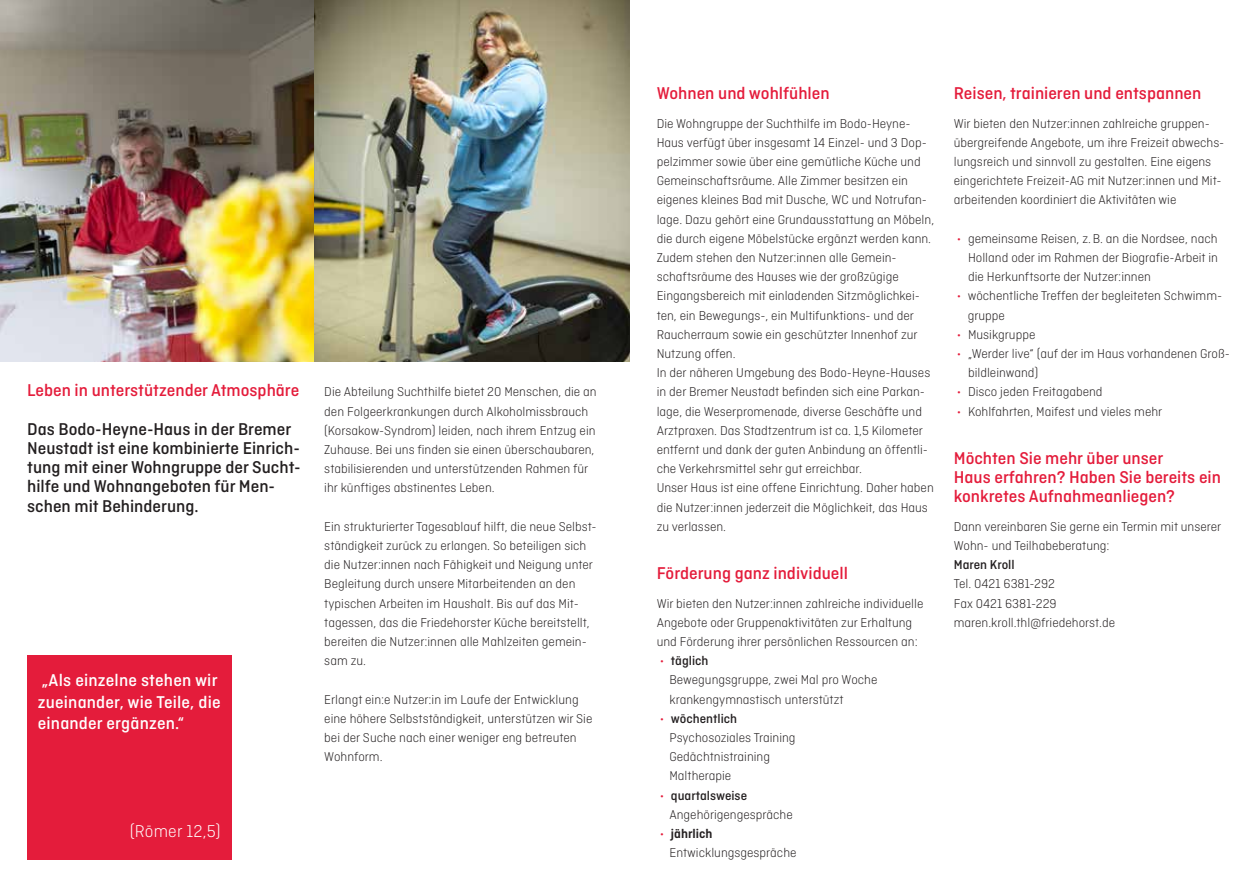
<style>
.page{position:relative;width:1259px;height:893px;background:#fff}
.page>*{position:absolute;margin:0;border:0;box-sizing:border-box;transform-origin:0 0}
.t1{font:500 18px/19.2px "Ciutadella";color:#e41c3b}
.t2{font:500 18px/19.2px "Ciutadella";color:#231f20}
.t3{font:500 18px/21.6px "Ciutadella";letter-spacing:.01em;color:#fff}
.t4{font:300 18px "Ciutadella";letter-spacing:.01em;color:#fff}
.t5{font:300 13.5px/19.2px "Ciutadella";color:#231f20}
.t6{font:500 13.5px "Ciutadella";color:#231f20}
.s1{color:#e41c3b}
.s2{font-weight:500}
.s3{font-weight:600}
</style>
<div class="page">
<div style="left:27px;top:656px;width:204px;height:204px;background:#e41c3b"></div>
<img style="left:0;top:0;width:315px;height:361px">
<img style="left:315px;top:0;width:314px;height:361px">
<h1 class="t1" style="left:27px;top:381px;width:273px">Leben in unterstützender Atmosphäre</h1>
<h1 class="t2" style="left:27px;top:419px;width:275px">Das Bodo-Heyne-Haus in der Bremer Neustadt ist eine kombinierte Einrich&shy;tung mit einer Wohngruppe der Sucht&shy;hilfe und Wohnangeboten für Men&shy;schen mit Behinderung.</h1>
<h1 class="t3" style="left:38px;top:669px;width:184px">„Als einzelne stehen wir zueinander, wie Teile, die einander ergänzen.“</h1>
<h1 class="t4" style="left:130px;top:822px;width:92px">(Römer 12,5)</h1>
<p class="t5" style="left:324px;top:382px;width:274px">Die Abteilung Suchthilfe bietet 20 Menschen, die an den Folgeerkrankungen durch Alkoholmissbrauch (Korsakow-Syndrom) leiden, nach ihrem Entzug ein Zuhause. Bei uns finden sie einen überschaubaren, stabilisierenden und unterstützenden Rahmen für ihr künftiges abstinentes Leben.</p>
<p class="t5" style="left:324px;top:517px;width:274px">Ein strukturierter Tagesablauf hilft, die neue Selbst&shy;ständigkeit zurück zu erlangen. So beteiligen sich die Nutzer:innen nach Fähigkeit und Neigung unter Begleitung durch unsere Mitarbeitenden an den typischen Arbeiten im Haushalt. Bis auf das Mit&shy;tagessen, das die Friedehorster Küche bereitstellt, bereiten die Nutzer:innen alle Mahlzeiten gemein&shy;sam zu.</p>
<p class="t5" style="left:324px;top:689px;width:270px">Erlangt ein:e Nutzer:in im Laufe der Entwicklung eine höhere Selbstständigkeit, unterstützen wir Sie bei der Suche nach einer weniger eng betreuten Wohnform.</p>
<h1 class="t1" style="left:657px;top:83px;width:174px">Wohnen und wohlfühlen</h1>
<p class="t5" style="left:657px;top:113px;width:279px">Die Wohngruppe der Suchthilfe im Bodo-Heyne-Haus verfügt über insgesamt 14 Einzel- und 3 Dop&shy;pelzimmer sowie über eine gemütliche Küche und Gemeinschaftsräume. Alle Zimmer besitzen ein eigenes kleines Bad mit Dusche, WC und Notrufan&shy;lage. Dazu gehört eine Grundausstattung an Möbeln, die durch eigene Möbelstücke ergänzt werden kann.<br>Zudem stehen den Nutzer:innen alle Gemein&shy;schaftsräume des Hauses wie der großzügige Eingangsbereich mit einladenden Sitzmöglichkei&shy;ten, ein Bewegungs-, ein Multifunktions- und der Raucherraum sowie ein geschützter Innenhof zur Nutzung offen.<br>In der näheren Umgebung des Bodo-Heyne-Hauses in der Bremer Neustadt befinden sich eine Parkan&shy;lage, die Weserpromenade, diverse Geschäfte und Arztpraxen. Das Stadtzentrum ist ca. 1,5 Kilometer entfernt und dank der guten Anbindung an öffentli&shy;che Verkehrsmittel sehr gut erreichbar.<br>Unser Haus ist eine offene Einrichtung. Daher haben die Nutzer:innen jederzeit die Möglichkeit, das Haus zu verlassen.</p>
<h1 class="t1" style="left:657px;top:563px;width:193px">Förderung ganz individuell</h1>
<p class="t5" style="left:657px;top:593px;width:268px">Wir bieten den Nutzer:innen zahlreiche individuelle<br>Angebote oder Gruppenaktivitäten zur Erhaltung und Förderung ihrer persönlichen Ressourcen an:</p>
<p class="t5" style="left:669px;top:651px;width:209px;text-indent:-10px"><span class="s1">•</span> <span class="s2">täglich<br></span>Bewegungsgruppe, zwei Mal pro Woche krankengymnastisch unterstützt</p>
<p class="t5" style="left:669px;top:709px;width:128px;text-indent:-10px"><span class="s1">•</span> <span class="s2">wöchentlich<br></span>Psychosoziales Training<br>Gedächtnistraining<br>Maltherapie</p>
<p class="t5" style="left:669px;top:785px;width:125px;text-indent:-10px"><span class="s1">•</span> <span class="s2">quartalsweise<br></span>Angehörigengespräche</p>
<p class="t5" style="left:669px;top:824px;width:129px;text-indent:-10px"><span class="s1">•</span> <span class="s3">jährlich<br></span>Entwicklungsgespräche</p>
<h1 class="t1" style="left:954px;top:83px;width:249px">Reisen, trainieren und entspannen</h1>
<p class="t5" style="left:954px;top:113px;width:272px">Wir bieten den Nutzer:innen zahlreiche gruppen&shy;übergreifende Angebote, um ihre Freizeit abwechs&shy;lungsreich und sinnvoll zu gestalten. Eine eigens eingerichtete Freizeit-AG mit Nutzer:innen und Mit&shy;arbeitenden koordiniert die Aktivitäten wie</p>
<p class="t5" style="left:968px;top:229px;width:251px;text-align:justify;text-indent:-11px"><span class="s1">•</span> gemeinsame Reisen, z.B. an die Nordsee, nach Holland oder im Rahmen der Biografie-Arbeit in die Herkunftsorte der Nutzer:innen</p>
<p class="t5" style="left:967px;top:286px;width:256px;text-indent:-11px"><span class="s1">•</span> wöchentliche Treffen der begleiteten Schwimm&shy;gruppe</p>
<p class="t5" style="left:956px;top:325px;width:80px"><span class="s1">•</span> Musikgruppe</p>
<p class="t5" style="left:968px;top:344px;width:263px;text-indent:-11px"><span class="s1">•</span> „Werder live“ (auf der im Haus vorhandenen Groß&shy;bildleinwand)</p>
<p class="t5" style="left:956px;top:382px;width:147px"><span class="s1">•</span> Disco jeden Freitagabend</p>
<p class="t5" style="left:956px;top:401px;width:207px"><span class="s1">•</span> Kohlfahrten, Maifest und vieles mehr</p>
<h1 class="t1" style="left:954px;top:448px;width:269px">Möchten Sie mehr über unser<br>Haus erfahren? Haben Sie bereits ein konkretes Aufnahmeanliegen?</h1>
<p class="t5" style="left:954px;top:517px;width:269px">Dann vereinbaren Sie gerne ein Termin mit unserer<br>Wohn- und Teilhabeberatung:</p>
<p class="t6" style="left:954px;top:557px;width:62px">Maren Kroll</p>
<p class="t5" style="left:954px;top:574px;width:163px">Tel. 0421 6381-292<br>Fax 0421 6381-229 maren.kroll.thl@friedehorst.de</p>
</div>
